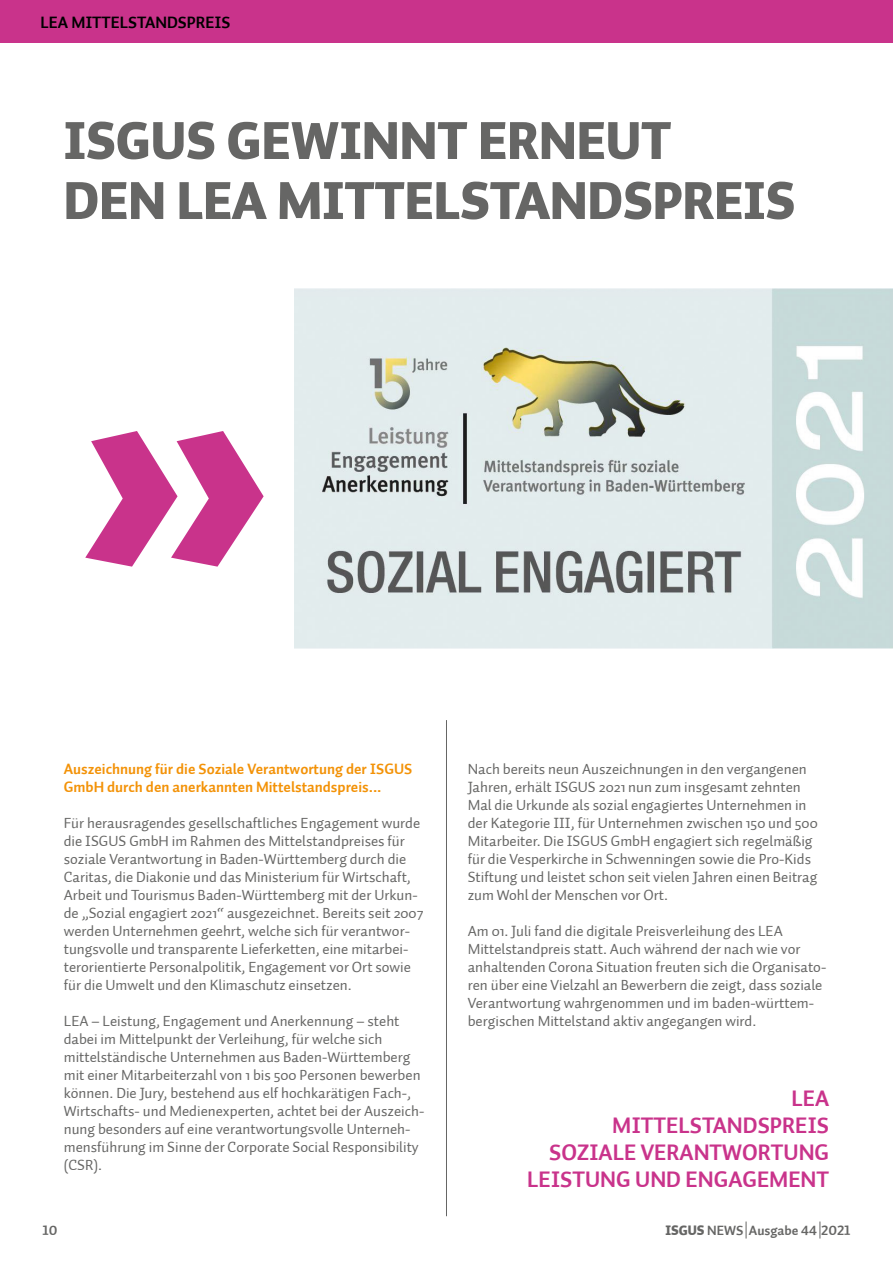
<style>
.page{position:relative;width:893px;height:1263px;background:#fff}
.page>*{position:absolute;margin:0;border:0;box-sizing:border-box;transform-origin:0 0}
.t1{font:52.5px/60px "Auto 1 Black LF";color:#666665}
.t2{font:22.5px/27px "Auto 1 Bold LF";color:#c9338b;text-align:right}
.t3{font:16.5px "Auto 1 Bold LF";color:#000}
.t4{font:15px/18px "Auto 1";color:#666665}
.t5{font:15px/18px "Auto 1 Bold LF";color:#f39207}
.t6{font:13.5px "Auto 1 Bold LF";color:#666665}
.s1{font-family:"Auto 1 Black LF"}
</style>
<div class="page">
<img style="left:294px;top:289px;width:599px;height:359px">
<hr style="left:446px;top:720px;width:1px;height:496px;background:#666665">
<svg style="left:85px;top:431px;width:179px;height:136px"></svg>
<svg style="left:746px;top:1221px;width:1px;height:17px"></svg>
<svg style="left:820px;top:1221px;width:1px;height:17px"></svg>
<div style="left:0;top:0;width:893px;height:43px;background:#c9338b"></div>
<p class="t3" style="left:40px;top:11px;width:191px">LEA MITTELSTANDSPREIS</p>
<h1 class="t1" style="left:64px;top:113px;width:733px">ISGUS GEWINNT ERNEUT<br>DEN LEA MITTELSTANDSPREIS</h1>
<p class="t5" style="left:64px;top:760px;width:350px">Auszeichnung für die Soziale Verantwortung der ISGUS<br>GmbH durch den anerkannten Mittelstandspreis...</p>
<p class="t4" style="left:64px;top:814px;width:361px">Für herausragendes gesellschaftliches Engagement wurde die ISGUS GmbH im Rahmen des Mittelstandpreises für soziale Verantwortung in Baden-Württemberg durch die Caritas, die Diakonie und das Ministerium für Wirtschaft, Arbeit und Tourismus Baden-Württemberg mit der Urkun&shy;de „Sozial engagiert 2021“ ausgezeichnet. Bereits seit 2007 werden Unternehmen geehrt, welche sich für verantwor&shy;tungsvolle und transparente Lieferketten, eine mitarbei&shy;terorientierte Personalpolitik, Engagement vor Ort sowie für die Umwelt und den Klimaschutz einsetzen.</p>
<p class="t4" style="left:64px;top:1012px;width:362px">LEA – Leistung, Engagement und Anerkennung – steht dabei im Mittelpunkt der Verleihung, für welche sich mittelständische Unternehmen aus Baden-Württemberg mit einer Mitarbeiterzahl von 1 bis 500 Personen bewerben können. Die Jury, bestehend aus elf hochkarätigen Fach-, Wirtschafts- und Medienexperten, achtet bei der Auszeich&shy;nung besonders auf eine verantwortungsvolle Unterneh&shy;mensführung im Sinne der Corporate Social Responsibility (CSR).</p>
<p class="t4" style="left:468px;top:760px;width:351px">Nach bereits neun Auszeichnungen in den vergangenen Jahren, erhält ISGUS 2021 nun zum insgesamt zehnten Mal die Urkunde als sozial engagiertes Unternehmen in der Kategorie III, für Unternehmen zwischen 150 und 500<br>Mitarbeiter. Die ISGUS GmbH engagiert sich regelmäßig für die Vesperkirche in Schwenningen sowie die Pro-Kids Stiftung und leistet schon seit vielen Jahren einen Beitrag zum Wohl der Menschen vor Ort.</p>
<p class="t4" style="left:468px;top:922px;width:360px">Am 01. Juli fand die digitale Preisverleihung des LEA Mittelstandpreis statt. Auch während der nach wie vor anhaltenden Corona Situation freuten sich die Organisato&shy;ren über eine Vielzahl an Bewerbern die zeigt, dass soziale Verantwortung wahrgenommen und im baden-württem&shy;bergischen Mittelstand aktiv angegangen wird.</p>
<h2 class="t2" style="left:527px;top:1085px;width:304px">LEA<br>MITTELSTANDSPREIS<br>SOZIALE VERANTWORTUNG<br>LEISTUNG UND ENGAGEMENT</h2>
<p class="t6" style="left:43px;top:1222px;width:16px">10</p>
<p class="t6" style="left:665px;top:1222px;width:186px"><span class="s1">ISGUS</span> NEWS Ausgabe 44 2021</p>
</div>
